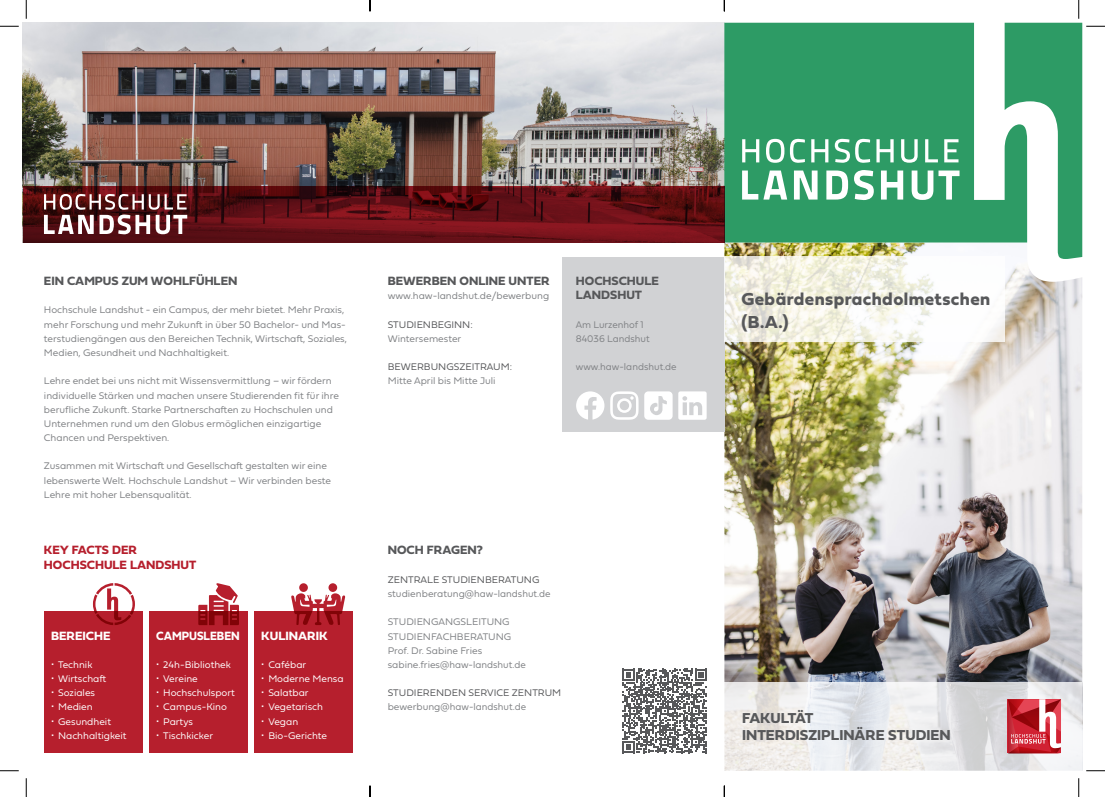
<style>
.page{position:relative;width:1105px;height:797px;background:#fff}
.page>*{position:absolute;margin:0;border:0;box-sizing:border-box;transform-origin:0 0}
.t1{font:18.12px/22.5px "Fieldwork Geo Bold";letter-spacing:.025em;color:#57585a}
.t2{font:15px "Fieldwork Geo Bold";color:#57585a}
.t3{font:15px "Fieldwork Geo Bold";letter-spacing:-.065em;color:#57585a}
.Headline_Grau{font:12.5px "Fieldwork Geo Bold";color:#57585a}
.Headline_Rot{font:12.5px "Fieldwork Geo Bold";color:#b61f2d}
.Copytext_weiß{font:12.5px "Fieldwork Geo Bold";color:#fff}
.Copytext_weiß-2{font:12.5px "Fieldwork Geo Bold";color:#fff;scale:.92 1}
.Copytext_grau{font:10px/14.1px "Fieldwork Geo Light";color:#808285}
.t4{font:10px "Fieldwork Geo Light";color:#fff}
.Zwischenheadline{font:10px "Fieldwork Geo Light";color:#57585a}
</style>
<div class="page">
<img style="left:724px;top:267px;width:358px;height:415px">
<img style="left:23px;top:23px;width:701px;height:115px">
<svg style="left:724px;top:23px;width:358px;height:236px;fill:#2d9b65"></svg>
<img style="left:23px;top:138px;width:701px;height:48px">
<svg style="left:23px;top:186px;width:701px;height:56px;background:#610f15"></svg>
<div style="left:562px;top:257px;width:162px;height:174px;background:#d1d2d4"></div>
<svg style="left:576px;top:391px;width:28px;height:28px"></svg>
<svg style="left:610px;top:391px;width:28px;height:29px"></svg>
<svg style="left:644px;top:391px;width:63px;height:29px"></svg>
<svg style="left:44px;top:194px;width:143px;height:40px"></svg>
<svg style="left:724px;top:682px;width:358px;height:89px"></svg>
<svg style="left:1008px;top:699px;width:53px;height:54px;background:#ce4c57"></svg>
<svg style="left:724px;top:257px;width:281px;height:85px"></svg>
<div style="left:149px;top:611px;width:98px;height:142px;background:#b61f2d"></div>
<div style="left:44px;top:611px;width:98px;height:142px;background:#b61f2d"></div>
<div style="left:254px;top:611px;width:98px;height:142px;background:#b61f2d"></div>
<svg style="left:93px;top:583px;width:42px;height:42px"></svg>
<svg style="left:198px;top:583px;width:41px;height:42px"></svg>
<svg style="left:291px;top:593px;width:54px;height:32px"></svg>
<div style="left:328px;top:583px;width:9px;height:9px;background:#b61f2d;border-radius:50%"></div>
<div style="left:299px;top:583px;width:9px;height:9px;background:#b61f2d;border-radius:50%"></div>
<svg style="left:622px;top:668px;width:85px;height:85px"></svg>
<svg style="left:0;top:25px;width:19px;height:2px"></svg>
<svg style="left:1086px;top:25px;width:19px;height:2px"></svg>
<svg style="left:0;top:770px;width:19px;height:1px"></svg>
<svg style="left:1086px;top:770px;width:19px;height:1px"></svg>
<svg style="left:25px;top:0;width:2px;height:19px"></svg>
<svg style="left:25px;top:778px;width:2px;height:19px"></svg>
<svg style="left:1078px;top:0;width:1px;height:19px"></svg>
<svg style="left:1078px;top:778px;width:1px;height:19px"></svg>
<svg style="left:369px;top:0;width:2px;height:11px"></svg>
<svg style="left:369px;top:785px;width:2px;height:12px"></svg>
<svg style="left:724px;top:785px;width:1px;height:12px"></svg>
<p class="Headline_Grau" style="left:44px;top:271px;width:195px">EIN CAMPUS ZUM WOHLFÜHLEN</p>
<p class="Copytext_grau" style="left:44px;top:302px;width:305px">Hochschule Landshut - ein Campus, der mehr bietet. Mehr Praxis, mehr Forschung und mehr Zukunft in über 50 Bachelor- und Mas&shy;terstudiengängen aus den Bereichen Technik, Wirtschaft, Soziales, Medien, Gesundheit und Nachhaltigkeit.</p>
<p class="Copytext_grau" style="left:44px;top:373px;width:296px">Lehre endet bei uns nicht mit Wissensvermittlung – wir fördern individuelle Stärken und machen unsere Studierenden fit für ihre berufliche Zukunft. Starke Partnerschaften zu Hochschulen und Unternehmen rund um den Globus ermöglichen einzigartige Chancen und Perspektiven.</p>
<p class="Copytext_grau" style="left:44px;top:458px;width:289px">Zusammen mit Wirtschaft und Gesellschaft gestalten wir eine lebenswerte Welt. Hochschule Landshut – Wir verbinden beste<br>Lehre mit hoher Lebensqualität.</p>
<p class="Headline_Rot" style="left:44px;top:540px;width:95px">KEY FACTS DER</p>
<p class="Headline_Rot" style="left:44px;top:554px;width:154px">HOCHSCHULE LANDSHUT</p>
<p class="Copytext_weiß" style="left:51px;top:625px;width:61px">BEREICHE</p>
<p class="Copytext_weiß-2" style="left:156px;top:625px;width:92px">CAMPUSLEBEN</p>
<p class="t4" style="left:163px;top:656px;width:69px">24h-Bibliothek</p>
<p class="t4" style="left:163px;top:671px;width:36px">Vereine</p>
<p class="t4" style="left:163px;top:685px;width:73px">Hochschulsport</p>
<p class="t4" style="left:163px;top:699px;width:65px">Campus-Kino</p>
<p class="t4" style="left:163px;top:713px;width:31px">Partys</p>
<p class="t4" style="left:163px;top:727px;width:51px">Tischkicker</p>
<p class="t4" style="left:58px;top:656px;width:36px">Technik</p>
<p class="t4" style="left:58px;top:671px;width:50px">Wirtschaft</p>
<p class="t4" style="left:58px;top:685px;width:38px">Soziales</p>
<p class="t4" style="left:58px;top:699px;width:36px">Medien</p>
<p class="t4" style="left:58px;top:713px;width:54px">Gesundheit</p>
<p class="t4" style="left:58px;top:727px;width:70px">Nachhaltigkeit</p>
<p class="Copytext_weiß" style="left:261px;top:625px;width:68px">KULINARIK</p>
<p class="t4" style="left:268px;top:656px;width:39px">Cafébar</p>
<p class="t4" style="left:268px;top:671px;width:77px">Moderne Mensa</p>
<p class="t4" style="left:268px;top:685px;width:42px">Salatbar</p>
<p class="t4" style="left:268px;top:699px;width:56px">Vegetarisch</p>
<p class="t4" style="left:268px;top:713px;width:31px">Vegan</p>
<p class="t4" style="left:268px;top:727px;width:60px">Bio-Gerichte</p>
<p class="Headline_Grau" style="left:388px;top:271px;width:163px">BEWERBEN ONLINE UNTER</p>
<p class="Headline_Grau" style="left:576px;top:271px;width:85px">HOCHSCHULE</p>
<p class="Headline_Grau" style="left:576px;top:285px;width:68px">LANDSHUT</p>
<p class="Copytext_grau" style="left:576px;top:317px;width:69px">Am Lurzenhof 1</p>
<p class="Copytext_grau" style="left:576px;top:331px;width:75px">84036 Landshut</p>
<p class="Copytext_grau" style="left:576px;top:359px;width:102px">www.haw-landshut.de</p>
<p class="Copytext_grau" style="left:388px;top:288px;width:163px">www.haw-landshut.de/bewerbung</p>
<p class="Zwischenheadline" style="left:388px;top:316px;width:87px">STUDIENBEGINN:</p>
<p class="Copytext_grau" style="left:388px;top:331px;width:75px">Wintersemester</p>
<p class="Zwischenheadline" style="left:388px;top:359px;width:126px">BEWERBUNGSZEITRAUM:</p>
<p class="Copytext_grau" style="left:388px;top:373px;width:109px">Mitte April bis Mitte Juli</p>
<p class="Headline_Grau" style="left:388px;top:540px;width:97px">NOCH FRAGEN?</p>
<p class="Zwischenheadline" style="left:388px;top:571px;width:153px">ZENTRALE STUDIENBERATUNG</p>
<p class="Copytext_grau" style="left:388px;top:586px;width:164px">studienberatung@haw-landshut.de</p>
<p class="Copytext_grau" style="left:388px;top:614px;width:123px">STUDIENGANGSLEITUNG</p>
<p class="Copytext_grau" style="left:388px;top:628px;width:125px">STUDIENFACHBERATUNG</p>
<p class="Copytext_grau" style="left:388px;top:643px;width:96px">Prof. Dr. Sabine Fries</p>
<p class="Copytext_grau" style="left:388px;top:657px;width:140px">sabine.fries@haw-landshut.de</p>
<p class="Zwischenheadline" style="left:388px;top:685px;width:175px">STUDIERENDEN SERVICE ZENTRUM</p>
<p class="Copytext_grau" style="left:388px;top:699px;width:140px">bewerbung@haw-landshut.de</p>
<p class="t1" style="left:741px;top:287px;width:250px">Gebärdensprachdolmetschen (B.A.)</p>
<p class="t3" style="left:742px;top:706px;width:73px">FAKULTÄT</p>
<p class="t2" style="left:742px;top:723px;width:210px">INTERDISZIPLINÄRE STUDIEN</p>
</div>
